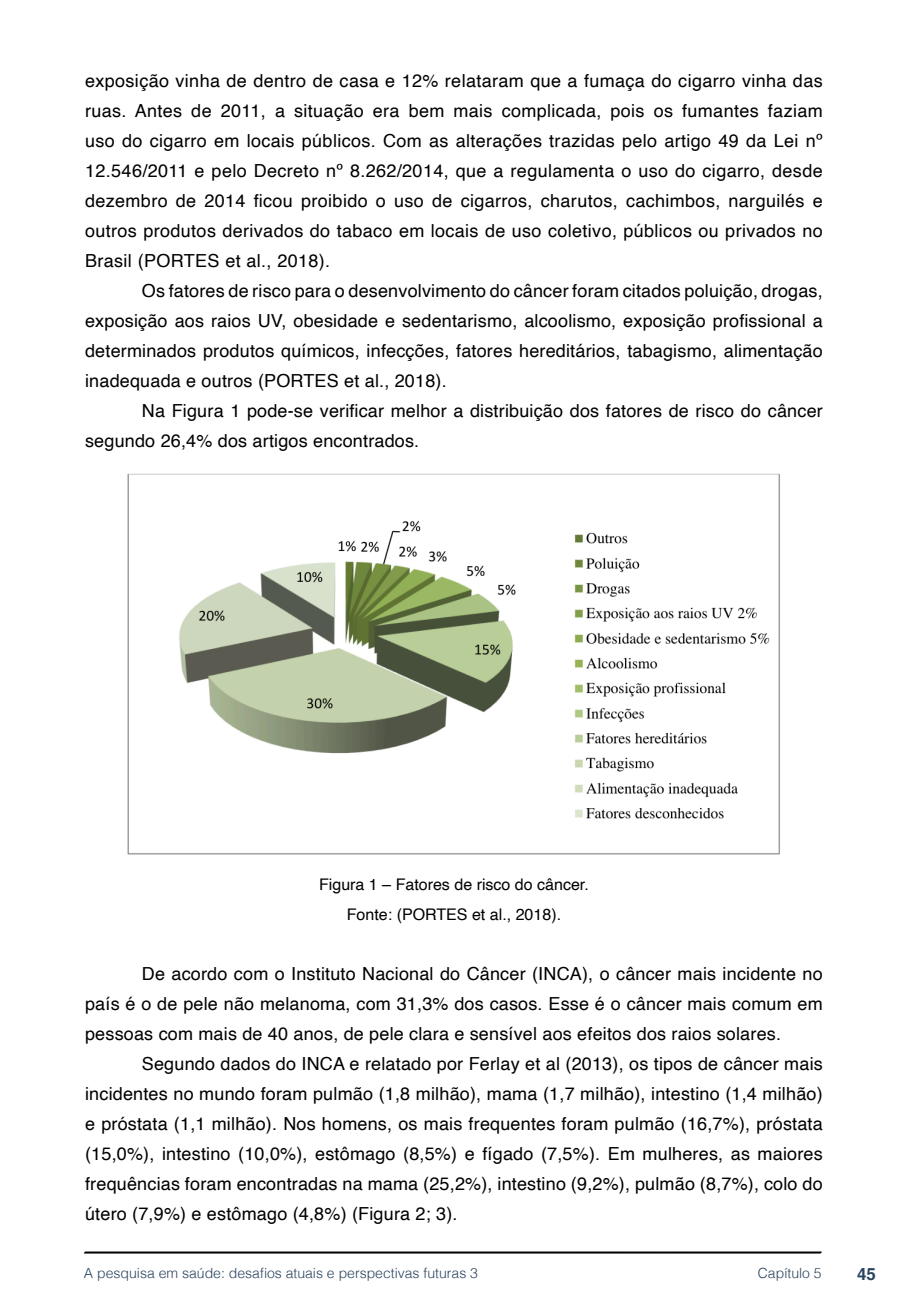
<style>
.page{position:relative;width:908px;height:1304px;background:#fff}
.page>*{position:absolute;margin:0;border:0;box-sizing:border-box;transform-origin:0 0}
.txt{font:18px/30px "Helvetica";letter-spacing:.01em;color:#000;text-align:justify}
.t1{font:700 16.8px "Helvetica";color:#2a435e}
.imagens_graf_tab{font:16px "Helvetica";color:#000}
.t2{font:300 14px "Helvetica";color:#2a435e}
</style>
<div class="page">
<svg style="left:84px;top:1251px;width:737px;height:3px;background:#515151"></svg>
<img style="left:127px;top:473px;width:653px;height:382px">
<p class="txt" style="left:85px;top:66px;width:738px">exposição vinha de dentro de casa e 12% relataram que a fumaça do cigarro vinha das ruas. Antes de 2011, a situação era bem mais complicada, pois os fumantes faziam uso do cigarro em locais públicos. Com as alterações trazidas pelo artigo 49 da Lei nº 12.546/2011 e pelo Decreto nº 8.262/2014, que a regulamenta o uso do cigarro, desde dezembro de 2014 ficou proibido o uso de cigarros, charutos, cachimbos, narguilés e outros produtos derivados do tabaco em locais de uso coletivo, públicos ou privados no Brasil (PORTES et al., 2018).</p>
<p class="txt" style="left:85px;top:276px;width:738px;text-indent:57px">Os fatores de risco para o desenvolvimento do câncer foram citados poluição, drogas, exposição aos raios UV, obesidade e sedentarismo, alcoolismo, exposição profissional a determinados produtos químicos, infecções, fatores hereditários, tabagismo, alimentação inadequada e outros (PORTES et al., 2018).</p>
<p class="txt" style="left:85px;top:396px;width:738px;text-indent:57px">Na Figura 1 pode-se verificar melhor a distribuição dos fatores de risco do câncer segundo 26,4% dos artigos encontrados.</p>
<p class="imagens_graf_tab" style="left:319px;top:872px;width:271px">Figura 1 – Fatores de risco do câncer.</p>
<p class="imagens_graf_tab" style="left:347px;top:902px;width:216px">Fonte: (PORTES et al., 2018).</p>
<p class="txt" style="left:85px;top:960px;width:738px;text-indent:57px">De acordo com o Instituto Nacional do Câncer (INCA), o câncer mais incidente no país é o de pele não melanoma, com 31,3% dos casos. Esse é o câncer mais comum em pessoas com mais de 40 anos, de pele clara e sensível aos efeitos dos raios solares.</p>
<p class="txt" style="left:85px;top:1050px;width:738px;text-indent:57px">Segundo dados do INCA e relatado por Ferlay et al (2013), os tipos de câncer mais incidentes no mundo foram pulmão (1,8 milhão), mama (1,7 milhão), intestino (1,4 milhão) e próstata (1,1 milhão). Nos homens, os mais frequentes foram pulmão (16,7%), próstata (15,0%), intestino (10,0%), estômago (8,5%) e fígado (7,5%). Em mulheres, as maiores frequências foram encontradas na mama (25,2%), intestino (9,2%), pulmão (8,7%), colo do útero (7,9%) e estômago (4,8%) (Figura 2; 3).</p>
<p class="t2" style="left:84px;top:1261px;width:395px">A pesquisa em saúde: desafios atuais e perspectivas futuras 3</p>
<p class="t2" style="left:757px;top:1261px;width:65px">Capítulo 5</p>
<p class="t1" style="left:856px;top:1264px;width:20px">45</p>
</div>
